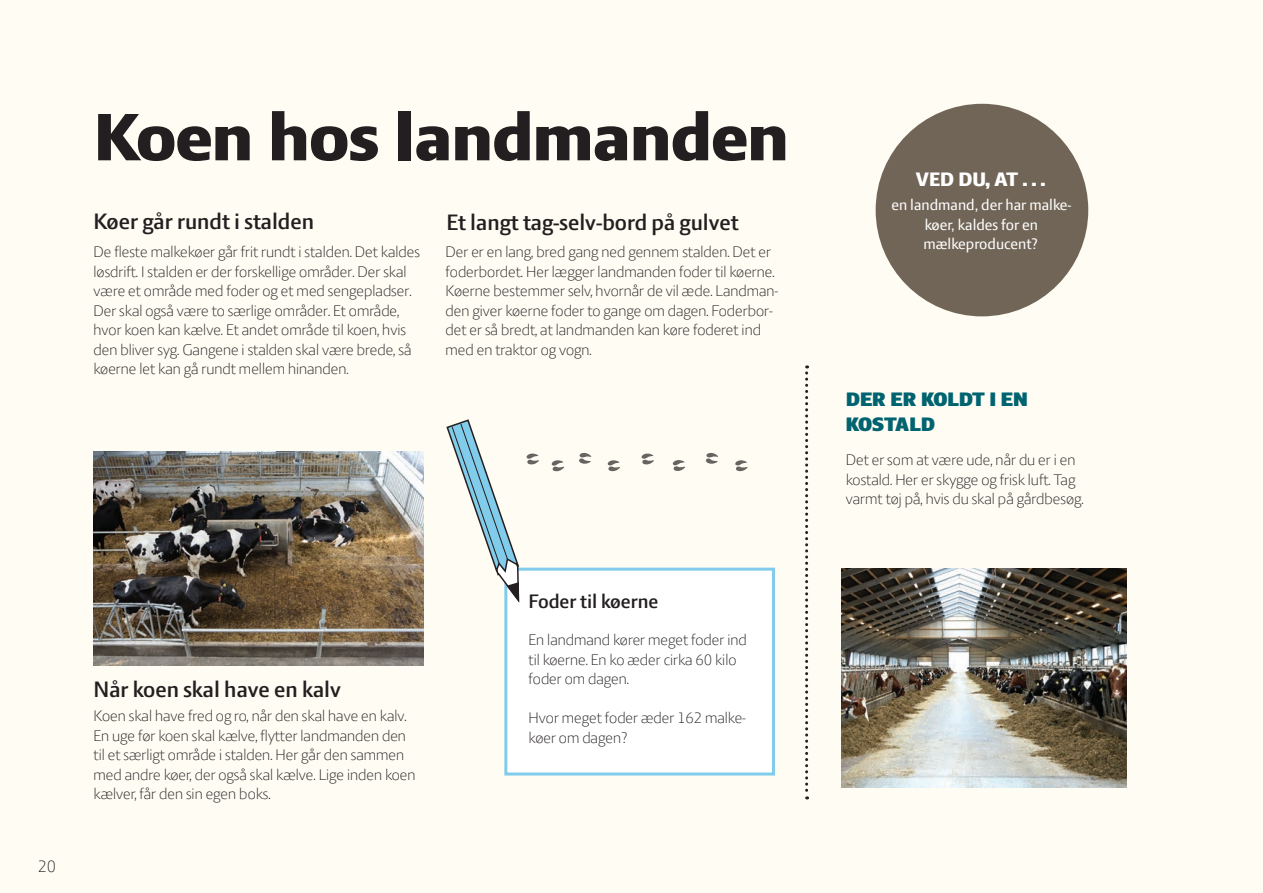
<style>
.page{position:relative;width:1263px;height:893px;background:#fefcf3}
.page>*{position:absolute;margin:0;border:0;box-sizing:border-box;transform-origin:0 0}
.Overskrift_opslag{font:800 72px "LF Press Sans";color:#231f20}
.t1{font:600 24px "LF Press Sans";color:#231f20}
.t2{font:21px "LF Press Sans Poster";color:#006370}
.t3{font:600 21px "LF Press Sans";color:#231f20}
.Brødtekst{font:800 21px "LF Press Sans";color:#fff}
.t4{font:300 18px "LF Press Sans";color:#231f20}
.Brødtekst-2{font:300 16.5px/19.5px "LF Press Sans";color:#231f20}
.Brødtekst_Ved_du_at{font:16.5px/19.5px "LF Press Sans";color:#fff;text-align:center}
</style>
<div class="page">
<div style="left:876px;top:104px;width:212px;height:212px;background:#716557;border-radius:50%"></div>
<svg style="left:805px;top:365px;width:3px;height:434px"></svg>
<img style="left:842px;top:568px;width:285px;height:219px">
<div style="left:506px;top:569px;width:267px;height:205px;background:#fff"></div>
<div style="left:504px;top:568px;width:271px;height:207px;border:3px solid #81cbeb"></div>
<svg style="left:446px;top:419px;width:74px;height:186px"></svg>
<img style="left:94px;top:452px;width:330px;height:213px">
<svg style="left:526px;top:453px;width:13px;height:12px"></svg>
<svg style="left:641px;top:453px;width:13px;height:12px"></svg>
<svg style="left:551px;top:460px;width:13px;height:12px"></svg>
<svg style="left:672px;top:460px;width:13px;height:11px"></svg>
<svg style="left:579px;top:452px;width:13px;height:12px"></svg>
<svg style="left:706px;top:452px;width:12px;height:12px"></svg>
<svg style="left:607px;top:460px;width:13px;height:12px"></svg>
<svg style="left:735px;top:460px;width:13px;height:12px"></svg>
<p class="Overskrift_opslag" style="left:94px;top:95px;width:696px">Koen hos landmanden</p>
<p class="t1" style="left:94px;top:208px;width:222px">Køer går rundt i stalden</p>
<p class="t1" style="left:446px;top:208px;width:294px">Et langt tag-selv-bord på gulvet</p>
<p class="Brødtekst-2" style="left:94px;top:242px;width:328px">De fleste malkekøer går frit rundt i stalden. Det kaldes løsdrift. I stalden er der forskellige områder. Der skal være et område med foder og et med sengepladser.<br>Der skal også være to særlige områder. Et område, hvor koen kan kælve. Et andet område til koen, hvis den bliver syg. Gangene i stalden skal være brede, så køerne let kan gå rundt mellem hinanden.</p>
<p class="Brødtekst-2" style="left:446px;top:242px;width:334px">Der er en lang, bred gang ned gennem stalden. Det er foderbordet. Her lægger landmanden foder til køerne.<br>Køerne bestemmer selv, hvornår de vil æde. Landman&shy;den giver køerne foder to gange om dagen. Foderbor&shy;det er så bredt, at landmanden kan køre foderet ind med en traktor og vogn.</p>
<p class="t4" style="left:38px;top:856px;width:19px">20</p>
<p class="t1" style="left:94px;top:676px;width:249px">Når koen skal have en kalv</p>
<p class="Brødtekst-2" style="left:94px;top:706px;width:324px">Koen skal have fred og ro, når den skal have en kalv.<br>En uge før koen skal kælve, flytter landmanden den til et særligt område i stalden. Her går den sammen med andre køer, der også skal kælve. Lige inden koen kælver, får den sin egen boks.</p>
<p class="t3" style="left:529px;top:589px;width:131px">Foder til køerne</p>
<p class="Brødtekst-2" style="left:529px;top:630px;width:220px">En landmand kører meget foder ind til køerne. En ko æder cirka 60 kilo foder om dagen.</p>
<p class="Brødtekst-2" style="left:529px;top:708px;width:219px">Hvor meget foder æder 162 malke&shy;køer om dagen?</p>
<p class="Brødtekst" style="left:916px;top:168px;width:131px">VED DU, AT . . .</p>
<p class="Brødtekst_Ved_du_at" style="left:891px;top:195px;width:181px">en landmand, der har malke&shy;køer, kaldes for en</p>
<p class="Brødtekst_Ved_du_at" style="left:923px;top:234px;width:116px">mælkeproducent?</p>
<p class="t2" style="left:846px;top:387px;width:184px">DER ER KOLDT I EN</p>
<p class="t2" style="left:846px;top:412px;width:91px">KOSTALD</p>
<p class="Brødtekst-2" style="left:846px;top:450px;width:239px">Det er som at være ude, når du er i en kostald. Her er skygge og frisk luft. Tag varmt tøj på, hvis du skal på gårdbesøg.</p>
</div>
